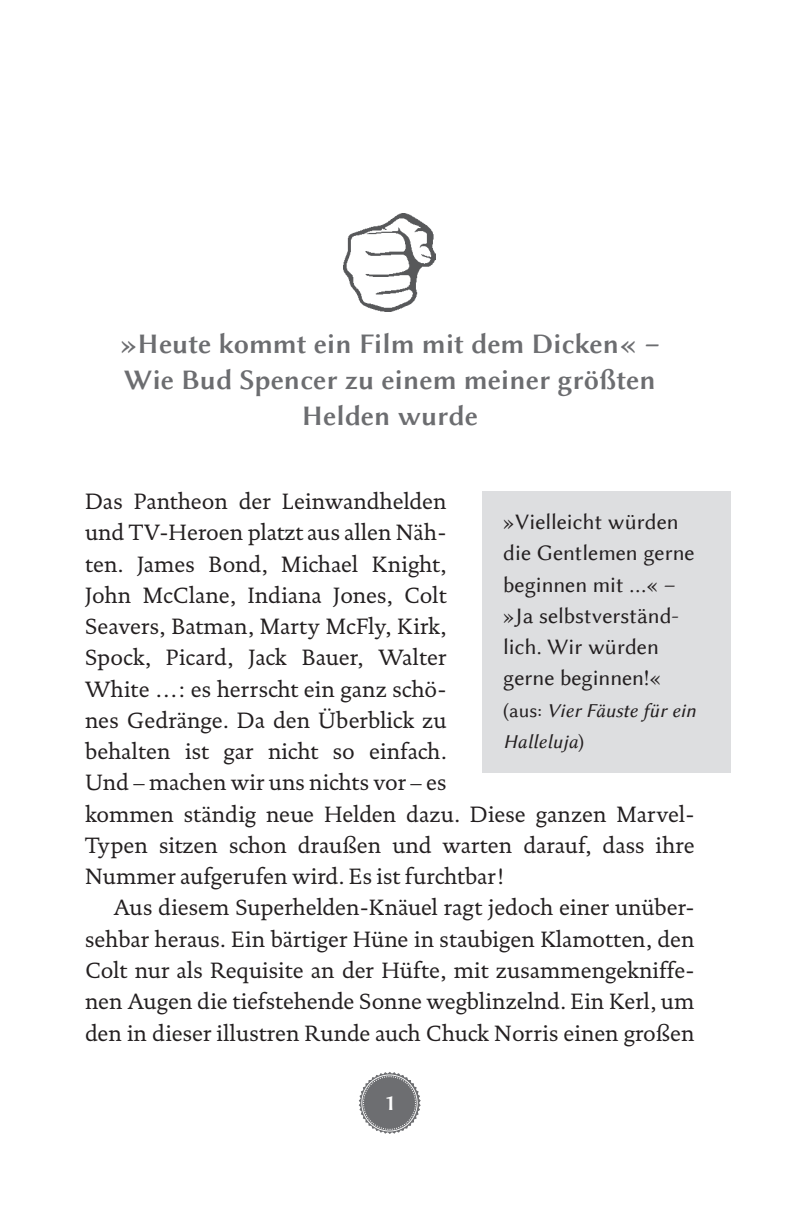
<style>
.page{position:relative;width:808px;height:1205px;background:#fff}
.page>*{position:absolute;margin:0;border:0;box-sizing:border-box;transform-origin:0 0}
.t1{font:28.75px/36.2px "Lin Biolinum B";color:#6c6d70;text-align:center}
.t2{font:22.5px/31.2px "Documenta 130408";color:#231f20}
.t3{font:22.5px/31.2px "Lin Biolinum";color:#231f20}
.t4{font:22.5px "Lin Biolinum B";color:#fff}
.t5{font:20px/31.2px "Lin Biolinum I";color:#231f20}
.s1{font-family:"Lin Biolinum"}
</style>
<div class="page">
<svg style="left:383px;top:1072px;width:7px;height:2px"></svg>
<div style="left:482px;top:491px;width:248px;height:281px;background:#dddee0"></div>
<img style="left:344px;top:214px;width:92px;height:98px">
<p class="t1" style="left:119px;top:325px;width:542px">»Heute kommt ein Film mit dem Dicken« –<br>Wie Bud Spencer zu einem meiner größten<br>Helden wurde</p>
<p class="t2" style="left:85px;top:485px;width:611px">Das Pantheon der Leinwandhelden<br>und TV-Heroen platzt aus allen Näh-<br>ten. James Bond, Michael Knight,<br>John McClane, Indiana Jones, Colt<br>Seavers, Batman, Marty McFly, Kirk,<br>Spock, Picard, Jack Bauer, Walter<br>White …: es herrscht ein ganz schö-<br>nes Gedränge. Da den Überblick zu<br>behalten ist gar nicht so einfach.<br>Und – machen wir uns nichts vor – es<br>kommen ständig neue Helden dazu. Diese ganzen Marvel-Typen sitzen schon draußen und warten darauf, dass ihre Nummer aufgerufen wird. Es ist furchtbar!</p>
<p class="t2" style="left:85px;top:891px;width:611px;text-align:justify;text-indent:28px">Aus diesem Superhelden-Knäuel ragt jedoch einer unüber&shy;sehbar heraus. Ein bärtiger Hüne in staubigen Klamotten, den Colt nur als Requisite an der Hüfte, mit zusammengekniffe&shy;nen Augen die tiefstehende Sonne wegblinzelnd. Ein Kerl, um den in dieser illustren Runde auch Chuck Norris einen großen</p>
<p class="t3" style="left:503px;top:506px;width:193px">»Vielleicht würden die Gentlemen gerne beginnen mit …« – »Ja selbstverständ&shy;lich. Wir würden gerne beginnen!«</p>
<p class="t5" style="left:503px;top:694px;width:194px"><span class="s1">(aus:</span> Vier Fäuste für ein<br>Halleluja<span class="s1">)</span></p>
<p class="t4" style="left:384px;top:1090px;width:13px">1</p>
</div>
